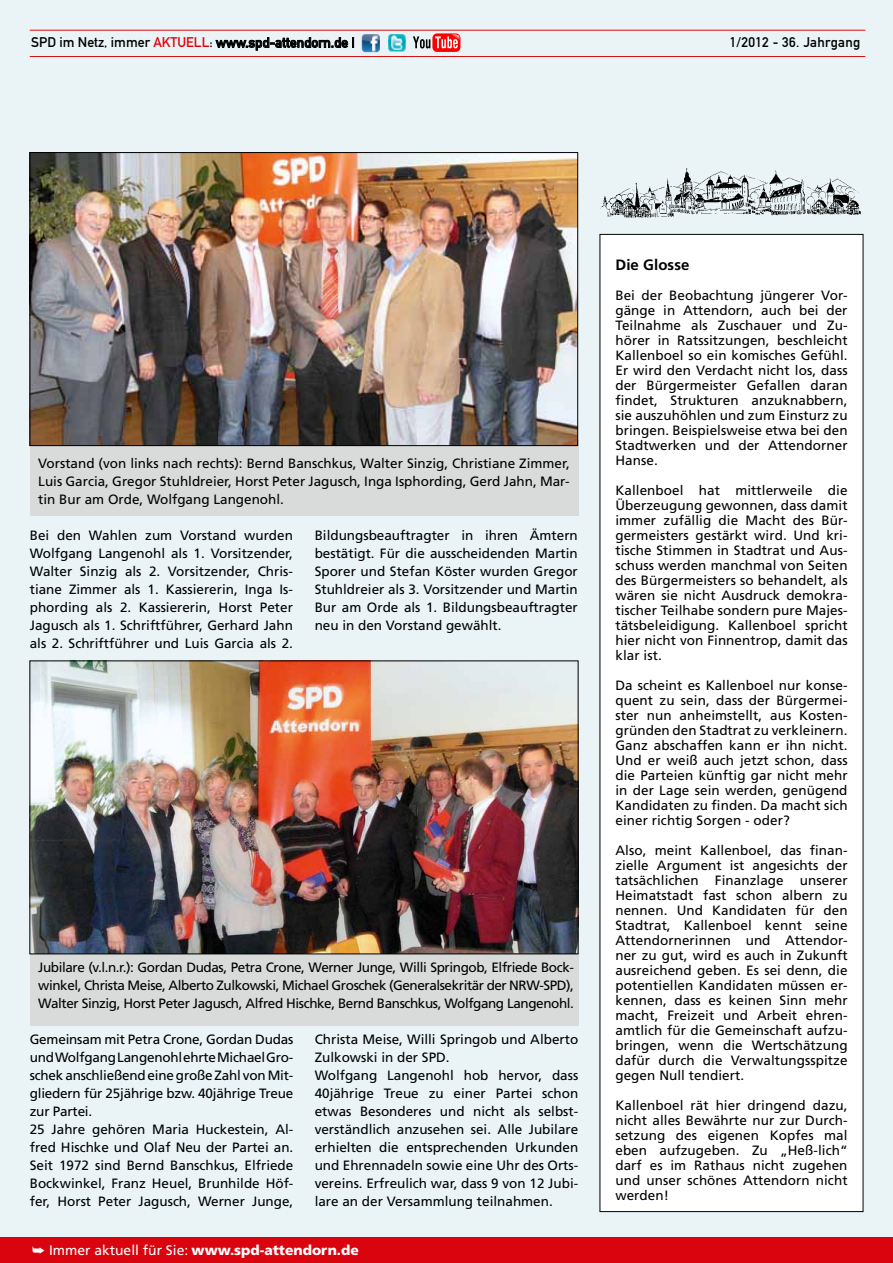
<style>
.page{position:relative;width:893px;height:1263px;background:#eaf4f6}
.page>*{position:absolute;margin:0;border:0;box-sizing:border-box;transform-origin:0 0}
.t1{font:700 15px "Frutiger";letter-spacing:.005em;color:#000}
.t2{font:13.8px "DIN Mittelschrift LT Alternate";color:#000}
.t3{font:900 13.8px "Frutiger";color:#fff}
.t4{font:13.8px "DIN Mittelschrift LT Alternate";letter-spacing:.02em;color:#000}
.t5{font:13.5px/15px "Frutiger";color:#000;text-align:justify}
.s1{color:#e3000b}
.s2{font-weight:400}
</style>
<div class="page">
<div style="left:0;top:1237px;width:893px;height:26px;background:#da040e"></div>
<hr style="left:30px;top:30px;width:835px;height:1px;background:#d71212">
<svg style="left:216px;top:37px;width:138px;height:14px"></svg>
<hr style="left:30px;top:56px;width:835px;height:1px;background:#d71212">
<div style="left:30px;top:954px;width:548px;height:72px;background:#d9dada"></div>
<div style="left:30px;top:440px;width:548px;height:76px;background:#d9dada"></div>
<img style="left:362px;top:34px;width:11px;height:18px">
<img style="left:388px;top:34px;width:12px;height:17px">
<div style="left:432px;top:33px;width:28px;height:19px;background:linear-gradient(to right,#f00,#f00);border-radius:5px"></div>
<svg style="left:413px;top:34px;width:46px;height:14px"></svg>
<div style="left:600px;top:234px;width:263px;height:977px;background:#fff"></div>
<img style="left:600px;top:168px;width:261px;height:50px">
<img style="left:32px;top:154px;width:544px;height:290px">
<div style="left:30px;top:152px;width:548px;height:294px;border:1px solid #000"></div>
<img style="left:32px;top:663px;width:544px;height:289px">
<div style="left:30px;top:661px;width:548px;height:293px;border:1px solid #000"></div>
<p class="t2" style="left:31px;top:34px;width:325px">SPD im Netz, immer <span class="s1">AKTUELL</span>: www.spd-attendorn.de |</p>
<p class="t4" style="left:730px;top:34px;width:132px">1/2012 - 36. Jahrgang</p>
<p class="t5" style="left:38px;top:454px;width:533px;line-height:18px">Vorstand (von links nach rechts): Bernd Banschkus, Walter Sinzig, Christiane Zimmer, Luis Garcia, Gregor Stuhldreier, Horst Peter Jagusch, Inga Isphording, Gerd Jahn, Mar&shy;tin Bur am Orde, Wolfgang Langenohl.</p>
<p class="t5" style="left:30px;top:526px;width:265px;line-height:18px">Bei den Wahlen zum Vorstand wurden Wolfgang Langenohl als 1. Vorsitzender, Walter Sinzig als 2. Vorsitzender, Chris&shy;tiane Zimmer als 1. Kassiererin, Inga Is&shy;phording als 2. Kassiererin, Horst Peter Jagusch als 1. Schriftführer, Gerhard Jahn als 2. Schriftführer und Luis Garcia als 2.</p>
<p class="t5" style="left:315px;top:526px;width:265px;line-height:18px">Bildungsbeauftragter in ihren Ämtern bestätigt. Für die ausscheidenden Martin Sporer und Stefan Köster wurden Gregor Stuhldreier als 3. Vorsitzender und Martin Bur am Orde als 1. Bildungsbeauftragter neu in den Vorstand gewählt.</p>
<p class="t5" style="left:38px;top:958px;width:537px;line-height:18px">Jubilare (v.l.n.r.): Gordan Dudas, Petra Crone, Werner Junge, Willi Springob, Elfriede Bock&shy;winkel, Christa Meise, Alberto Zulkowski, Michael Groschek (Generalsekritär der NRW-SPD), Walter Sinzig, Horst Peter Jagusch, Alfred Hischke, Bernd Banschkus, Wolfgang Langenohl.</p>
<p class="t5" style="left:30px;top:1030px;width:265px;line-height:18px;text-align:left">Gemeinsam mit Petra Crone, Gordan Dudas und Wolfgang Langenohl ehrte Michael Gro&shy;schek anschließend eine große Zahl von Mit&shy;gliedern für 25jährige bzw. 40jährige Treue zur Partei.<br>25 Jahre gehören Maria Huckestein, Al&shy;fred Hischke und Olaf Neu der Partei an.<br>Seit 1972 sind Bernd Banschkus, Elfriede Bockwinkel, Franz Heuel, Brunhilde Höf&shy;fer, Horst Peter Jagusch, Werner Junge,</p>
<p class="t5" style="left:315px;top:1030px;width:265px;line-height:18px;text-align:left">Christa Meise, Willi Springob und Alberto Zulkowski in der SPD.<br>Wolfgang Langenohl hob hervor, dass 40jährige Treue zu einer Partei schon etwas Besonderes und nicht als selbst&shy;verständlich anzusehen sei. Alle Jubilare erhielten die entsprechenden Urkunden und Ehrennadeln sowie eine Uhr des Orts&shy;vereins. Erfreulich war, dass 9 von 12 Jubi&shy;lare an der Versammlung teilnahmen.</p>
<p class="t3" style="left:32px;top:1241px;width:328px">➥ <span class="s2">Immer aktuell für Sie:</span> www.spd-attendorn.de</p>
<p class="t1" style="left:615px;top:256px;width:76px">Die Glosse</p>
<p class="t5" style="left:615px;top:288px;width:234px">Bei der Beobachtung jüngerer Vor&shy;gänge in Attendorn, auch bei der Teilnahme als Zuschauer und Zu&shy;hörer in Ratssitzungen, beschleicht Kallenboel so ein komisches Gefühl.<br>Er wird den Verdacht nicht los, dass der Bürgermeister Gefallen daran findet, Strukturen anzuknabbern, sie auszuhöhlen und zum Einsturz zu bringen. Beispielsweise etwa bei den Stadtwerken und der Attendorner Hanse.</p>
<p class="t5" style="left:615px;top:483px;width:234px">Kallenboel hat mittlerweile die Überzeugung gewonnen, dass damit immer zufällig die Macht des Bür&shy;germeisters gestärkt wird. Und kri&shy;tische Stimmen in Stadtrat und Aus&shy;schuss werden manchmal von Seiten des Bürgermeisters so behandelt, als wären sie nicht Ausdruck demokra&shy;tischer Teilhabe sondern pure Majes&shy;tätsbeleidigung. Kallenboel spricht hier nicht von Finnentrop, damit das klar ist.</p>
<p class="t5" style="left:615px;top:678px;width:234px">Da scheint es Kallenboel nur konse&shy;quent zu sein, dass der Bürgermei&shy;ster nun anheimstellt, aus Kosten&shy;gründen den Stadtrat zu verkleinern.<br>Ganz abschaffen kann er ihn nicht.<br>Und er weiß auch jetzt schon, dass die Parteien künftig gar nicht mehr in der Lage sein werden, genügend Kandidaten zu finden. Da macht sich einer richtig Sorgen - oder?</p>
<p class="t5" style="left:615px;top:843px;width:234px">Also, meint Kallenboel, das finan&shy;zielle Argument ist angesichts der tatsächlichen Finanzlage unserer Heimatstadt fast schon albern zu nennen. Und Kandidaten für den Stadtrat, Kallenboel kennt seine Attendornerinnen und Attendor&shy;ner zu gut, wird es auch in Zukunft ausreichend geben. Es sei denn, die potentiellen Kandidaten müssen er&shy;kennen, dass es keinen Sinn mehr macht, Freizeit und Arbeit ehren&shy;amtlich für die Gemeinschaft aufzu&shy;bringen, wenn die Wertschätzung dafür durch die Verwaltungsspitze gegen Null tendiert.</p>
<p class="t5" style="left:615px;top:1098px;width:234px">Kallenboel rät hier dringend dazu, nicht alles Bewährte nur zur Durch&shy;setzung des eigenen Kopfes mal eben aufzugeben. Zu „Heß-lich“ darf es im Rathaus nicht zugehen und unser schönes Attendorn nicht werden!</p>
</div>
